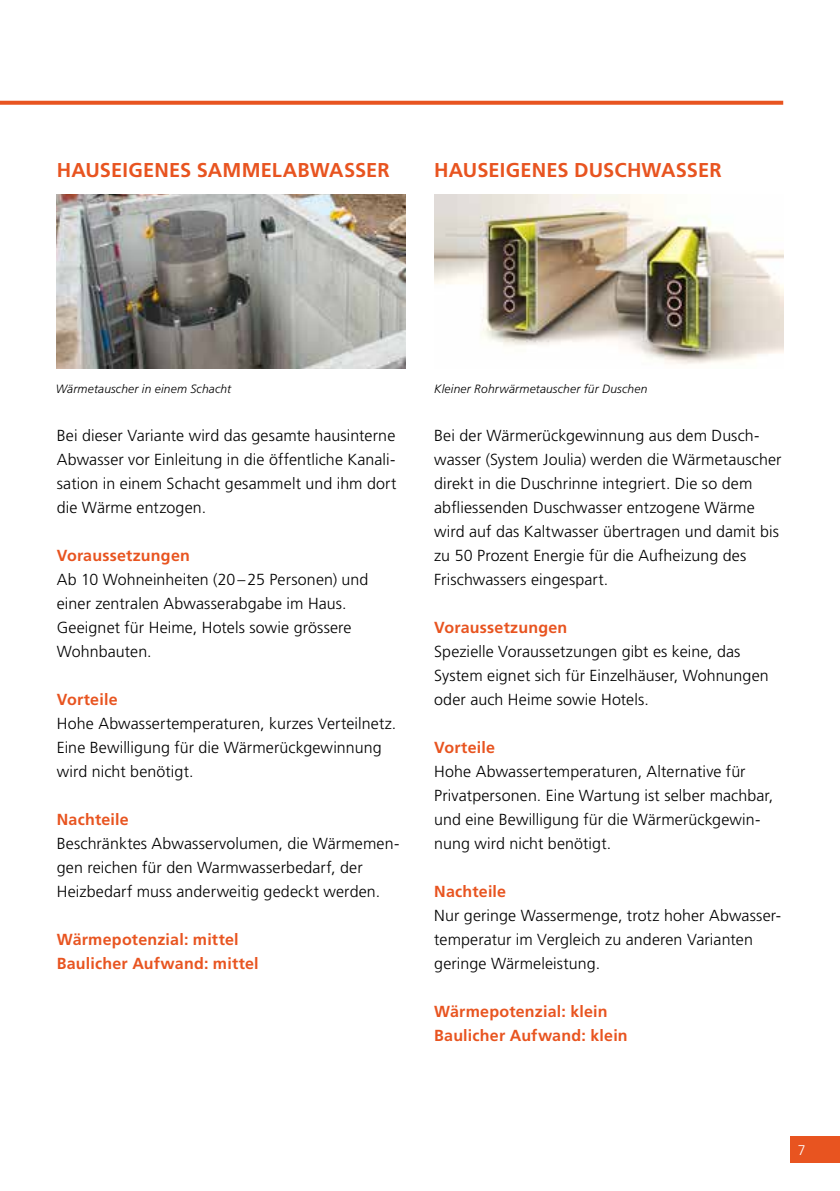
<style>
.page{position:relative;width:840px;height:1191px;background:#fff}
.page>*{position:absolute;margin:0;border:0;box-sizing:border-box;transform-origin:0 0}
.t1{font:700 20px "Frutiger LT Std";letter-spacing:.01em;color:#e85420}
.t2{font:300 16px/24px "Frutiger LT Std";letter-spacing:.005em;color:#000}
.t3{font:700 16px/24px "Frutiger LT Std";letter-spacing:.01em;color:#e85420}
.t4{font:300 14px "Frutiger LT Std";color:#fff}
.t5{font:italic 300 12px "Frutiger LT Std";letter-spacing:.015em;color:#000}
</style>
<div class="page">
<div style="left:790px;top:1136px;width:49px;height:26px;background:#e85420"></div>
<svg style="left:0;top:101px;width:782px;height:4px;background:#e95f2e"></svg>
<img style="left:434px;top:194px;width:348px;height:171px">
<img style="left:57px;top:194px;width:348px;height:175px">
<p class="t1" style="left:57px;top:158px;width:242px">Hauseigenes Sammelabwa</p>
<p class="t1" style="left:344px;top:158px;width:47px">sser</p>
<p class="t1" style="left:434px;top:158px;width:210px">Hauseigenes Duschwa</p>
<p class="t1" style="left:675px;top:158px;width:47px">sser</p>
<p class="t5" style="left:56px;top:382px;width:177px">Wärmetauscher in einem Schacht</p>
<p class="t5" style="left:434px;top:382px;width:214px">Kleiner Rohrwärmetauscher für Duschen</p>
<p class="t2" style="left:57px;top:423px;width:341px;text-align:justify">Bei dieser Variante wird das gesamte hausinterne Abwasser vor Einleitung in die öffentliche Kanali&shy;sation in einem Schacht gesammelt und ihm dort die Wärme entzogen.</p>
<p class="t3" style="left:57px;top:543px;width:135px">Voraussetzungen</p>
<p class="t2" style="left:57px;top:567px;width:313px">Ab 10 Wohneinheiten (20–25 Personen) und einer zentralen Abwasserabgabe im Haus.<br>Geeignet für Heime, Hotels sowie grössere Wohnbauten.</p>
<p class="t3" style="left:57px;top:687px;width:62px">Vorteile</p>
<p class="t2" style="left:57px;top:711px;width:341px">H ohe Abwassertemperaturen, kurzes Verteilnetz.<br>Eine Bewilligung für die Wärmerückgewinnung wird nicht benötigt.</p>
<p class="t3" style="left:57px;top:807px;width:73px">Nachteile</p>
<p class="t2" style="left:57px;top:831px;width:344px">Beschränktes Abwasservolumen, die Wärmemen&shy;gen reichen für den Warmwasserbedarf, der<br>H eizbedarf muss anderweitig gedeckt werden.</p>
<p class="t3" style="left:57px;top:927px;width:203px">Wärmepotenzial: mittel<br>Baulicher Aufwand: mittel</p>
<p class="t2" style="left:434px;top:423px;width:349px">Bei der Wärmerückgewinnung aus dem Dusch&shy;wasser (System Joulia) werden die Wärmetauscher direkt in die Duschrinne integriert. Die so dem abfliessenden Duschwasser entzogene Wärme wird auf das Kaltwasser übertragen und damit bis zu 50 Prozent Energie für die Aufheizung des Frischwassers eingespart.</p>
<p class="t3" style="left:434px;top:615px;width:135px">Voraussetzungen</p>
<p class="t2" style="left:434px;top:639px;width:336px">Spezielle Voraussetzungen gibt es keine, das<br>System eignet sich für Einzelhäuser, Wohnungen oder auch Heime sowie Hotels.</p>
<p class="t3" style="left:434px;top:735px;width:62px">Vorteile</p>
<p class="t2" style="left:434px;top:759px;width:340px">H ohe Abwassertemperaturen, Alternative für Privatpersonen. Eine Wartung ist selber machbar, und eine Bewilligung für die Wärmerückgewin&shy;nung wird nicht benötigt.</p>
<p class="t3" style="left:434px;top:879px;width:73px">Nachteile</p>
<p class="t2" style="left:434px;top:903px;width:348px">N ur geringe Wassermenge, trotz hoher Abwasser&shy;temperatur im Vergleich zu anderen Varianten geringe Wärmeleistung.</p>
<p class="t3" style="left:434px;top:999px;width:195px">Wärmepotenzial: klein<br>Baulicher Aufwand: klein</p>
<p class="t4" style="left:797px;top:1142px;width:9px">7</p>
</div>
